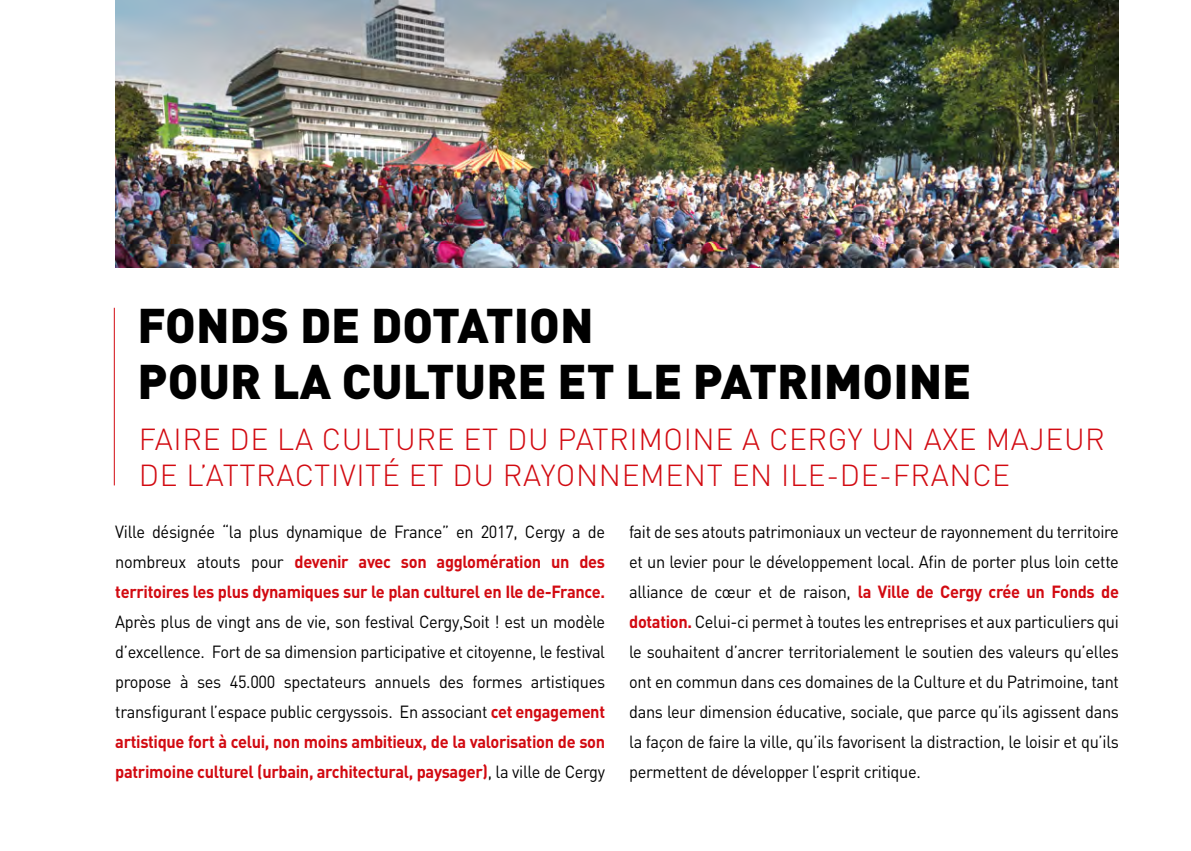
<style>
.page{position:relative;width:1191px;height:851px;background:#fff}
.page>*{position:absolute;margin:0;border:0;box-sizing:border-box;transform-origin:0 0}
.t1{font:900 48px/56px "DIN";color:#000}
.t2{font:300 30px/36px "DIN";letter-spacing:.02em;color:#d20a11}
.t3{font:17.4px/30px "DIN";letter-spacing:-.02em;color:#000;text-align:justify;scale:.94 1}
.t4{font:700 17.4px/30px "DIN";letter-spacing:-.02em;color:#d20a11;text-align:justify;scale:.94 1}
.s1{font-weight:400;color:#000}
.s2{font-weight:700;color:#d20a11}
</style>
<div class="page">
<hr style="left:114px;top:308px;width:1px;height:177px;background:#d20a11">
<img style="left:115px;top:0;width:1004px;height:267px">
<h1 class="t1" style="left:138px;top:295px;width:835px">FONDS DE DOTATION<br>POUR LA CULTURE ET LE PATRIMOINE</h1>
<h2 class="t2" style="left:139px;top:420px;width:967px">FAIRE DE LA CULTURE ET DU PATRIMOINE A CERGY UN AXE MAJEUR<br>DE L’ATTRACTIVITÉ ET DU RAYONNEMENT EN ILE-DE-FRANCE</h2>
<p class="t4" style="left:115px;top:515px;width:522px"><span class="s1">Ville désignée “la plus dynamique de France” en 2017, Cergy a de nombreux atouts pour</span> devenir avec son agglomération un des territoires les plus dynamiques sur le plan culturel en Ile de-France.</p>
<p class="t3" style="left:115px;top:606px;width:522px">Après plus de vingt ans de vie, son festival Cergy,Soit ! est un modèle d’excellence. Fort de sa dimension participative et citoyenne, le festival propose à ses 45.000 spectateurs annuels des formes artistiques transfigurant l’espace public cergyssois. En associant <span class="s2">cet engagement artistique fort à celui, non moins ambitieux, de la valorisation de son patrimoine culturel (urbain, architectural, paysager)</span>, la ville de Cergy</p>
<p class="t3" style="left:629px;top:516px;width:522px">fait de ses atouts patrimoniaux un vecteur de rayonnement du territoire et un levier pour le développement local. Afin de porter plus loin cette alliance de cœur et de raison, <span class="s2">la Ville de Cergy crée un Fonds de dotation.</span> Celui-ci permet à toutes les entreprises et aux particuliers qui le souhaitent d’ancrer territorialement le soutien des valeurs qu’elles ont en commun dans ces domaines de la Culture et du Patrimoine, tant dans leur dimension éducative, sociale, que parce qu’ils agissent dans la façon de faire la ville, qu’ils favorisent la distraction, le loisir et qu’ils permettent de développer l’esprit critique.</p>
</div>
